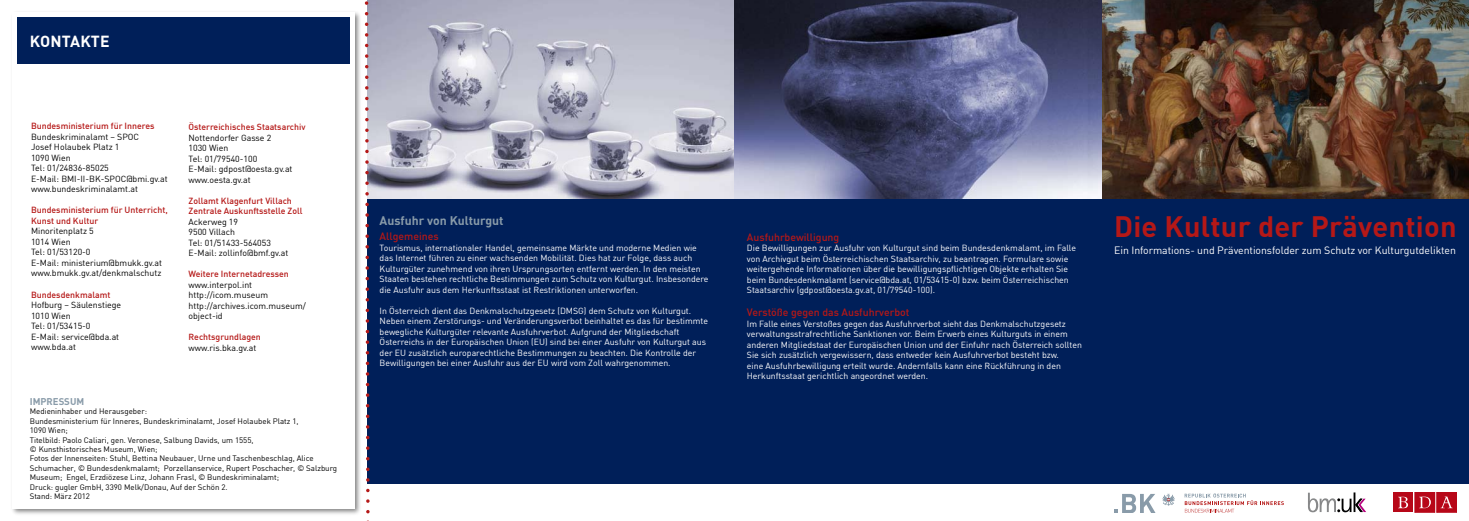
<style>
.page{position:relative;width:1469px;height:521px;background:#fff}
.page>*{position:absolute;margin:0;border:0;box-sizing:border-box;transform-origin:0 0}
.t1{font:700 28.88px "DIN";letter-spacing:.01em;color:#b51817}
.t2{font:700 15.75px "DIN";letter-spacing:.01em;color:#fff}
.t3{font:700 12.25px "DIN";color:#899ba9}
.t4{font:10.5px "DIN";letter-spacing:-.005em;color:#fff}
.t5{font:500 10.5px "DIN";color:#b51817}
.t6{font:700 9.62px "DIN";color:#899ba9}
.t7{font:8.75px/10.5px "DIN";color:#fff}
.t8{font:8.75px/10.5px "DIN";color:#000}
.t9{font:500 8.75px/10.5px "DIN";color:#b51817}
.t10{font:7.88px/9.5px "DIN";color:#000}
</style>
<div class="page">
<div style="left:9px;top:9px;width:354px;height:508px;background:#000;opacity:.5"></div>
<div style="left:12px;top:12px;width:343px;height:496px;background:#fff"></div>
<div style="left:17px;top:17px;width:333px;height:46px;background:#001f59"></div>
<div style="left:367px;top:0;width:1101px;height:484px;background:#001f59"></div>
<svg style="left:1114px;top:493px;width:170px;height:20px"></svg>
<svg style="left:1308px;top:492px;width:58px;height:20px"></svg>
<div style="left:1392px;top:492px;width:20px;height:20px;background:#b70718"></div>
<svg style="left:1398px;top:497px;width:9px;height:11px"></svg>
<div style="left:1436px;top:492px;width:20px;height:20px;background:#b70718"></div>
<div style="left:1436px;top:492px;width:20px;height:20px;border:1px solid #b70718"></div>
<svg style="left:1440px;top:496px;width:12px;height:12px"></svg>
<div style="left:1414px;top:492px;width:20px;height:20px;background:#b70718"></div>
<div style="left:1414px;top:492px;width:20px;height:20px;border:1px solid #b70718"></div>
<svg style="left:1419px;top:496px;width:11px;height:12px"></svg>
<img style="left:371px;top:0;width:1097px;height:198px">
<svg style="left:364px;top:0;width:7px;height:521px"></svg>
<h2 class="t2" style="left:30px;top:31px;width:81px">KONTAKTE</h2>
<p class="t9" style="left:31px;top:121px;width:125px">Bundesministerium für Inneres</p>
<p class="t8" style="left:31px;top:131px;width:138px">Bundeskriminalamt – SPOC<br>Josef Holaubek Platz 1<br>1090 Wien<br>Tel: 01/24836-85025<br>E-Mail: BMI-II-BK-SPOC@bmi.gv.at www.bundeskriminalamt.at</p>
<p class="t9" style="left:31px;top:205px;width:138px">Bundesministerium für Unterricht,<br>Kunst und Kultur</p>
<p class="t8" style="left:31px;top:226px;width:132px">Minoritenplatz 5<br>1014 Wien<br>Tel: 01/53120-0<br>E-Mail: ministerium@bmukk.gv.at www.bmukk.gv.at/denkmalschutz</p>
<p class="t9" style="left:31px;top:289px;width:81px">Bundesdenkmalamt</p>
<p class="t8" style="left:31px;top:299px;width:92px">Hofburg – Säulenstiege<br>1010 Wien<br>Tel: 01/53415-0<br>E-Mail: service@bda.at www.bda.at</p>
<p class="t9" style="left:189px;top:121px;width:118px">Österreichisches Staatsarchiv</p>
<p class="t8" style="left:189px;top:132px;width:105px">Nottendorfer Gasse 2<br>1030 Wien<br>Tel: 01/79540-100<br>E-Mail: gdpost@oesta.gv.at www.oesta.gv.at</p>
<p class="t9" style="left:189px;top:195px;width:115px">Zollamt Klagenfurt Villach<br>Zentrale Auskunftsstelle Zoll</p>
<p class="t8" style="left:189px;top:216px;width:101px">Ackerweg 19<br>9500 Villach<br>Tel: 01/51433-564053<br>E-Mail: zollinfo@bmf.gv.at</p>
<p class="t9" style="left:189px;top:268px;width:102px">Weitere Internetadressen</p>
<p class="t8" style="left:189px;top:279px;width:119px">www.interpol.int http://icom.museum http://archives.icom.museum/ object-id</p>
<p class="t9" style="left:189px;top:331px;width:74px">Rechtsgrundlagen</p>
<p class="t8" style="left:189px;top:342px;width:69px">www.ris.bka.gv.at</p>
<p class="t6" style="left:30px;top:395px;width:56px">IMPRESSUM</p>
<p class="t10" style="left:30px;top:406px;width:309px">Medieninhaber und Herausgeber:<br>Bundesministerium für Inneres, Bundeskriminalamt, Josef Holaubek Platz 1,<br>1090 Wien;<br>Titelbild: Paolo Caliari, gen. Veronese, Salbung Davids, um 1555,<br>© Kunsthistorisches Museum, Wien;<br>Fotos der Innenseiten: Stuhl, Bettina Neubauer, Urne und Taschenbeschlag, Alice Schumacher, © Bundesdenkmalamt; Porzellanservice, Rupert Poschacher, © Salzburg Museum; Engel, Erzdiözese Linz, Johann Frasl, © Bundeskriminalamt;<br>Druck: gugler GmbH, 3390 Melk/Donau, Auf der Schön 2.<br>Stand: März 2012</p>
<h3 class="t3" style="left:379px;top:212px;width:125px">Ausfuhr von Kulturgut</h3>
<p class="t5" style="left:379px;top:230px;width:61px">Allgemeines</p>
<p class="t7" style="left:379px;top:242px;width:330px">Tourismus, internationaler Handel, gemeinsame Märkte und moderne Medien wie das Internet führen zu einer wachsenden Mobilität. Dies hat zur Folge, dass auch Kulturgüter zunehmend von ihren Ursprungsorten entfernt werden. In den meisten Staaten bestehen rechtliche Bestimmungen zum Schutz von Kulturgut. Insbesondere die Ausfuhr aus dem Herkunftsstaat ist Restriktionen unterworfen.</p>
<p class="t7" style="left:379px;top:305px;width:330px">In Österreich dient das Denkmalschutzgesetz (DMSG) dem Schutz von Kulturgut.<br>Neben einem Zerstörungs- und Veränderungsverbot beinhaltet es das für bestimmte bewegliche Kulturgüter relevante Ausfuhrverbot. Aufgrund der Mitgliedschaft Österreichs in der Europäischen Union (EU) sind bei einer Ausfuhr von Kulturgut aus der EU zusätzlich europarechtliche Bestimmungen zu beachten. Die Kontrolle der Bewilligungen bei einer Ausfuhr aus der EU wird vom Zoll wahrgenommen.</p>
<p class="t5" style="left:747px;top:230px;width:94px">Ausfuhrbewilligung</p>
<p class="t7" style="left:747px;top:243px;width:330px">Die Bewilligungen zur Ausfuhr von Kulturgut sind beim Bundesdenkmalamt, im Falle von Archivgut beim Österreichischen Staatsarchiv, zu beantragen. Formulare sowie weitergehende Informationen über die bewilligungspflichtigen Objekte erhalten Sie beim Bundesdenkmalamt (service@bda.at, 01/53415-0) bzw. beim Österreichischen Staatsarchiv (gdpost@oesta.gv.at, 01/79540-100).</p>
<p class="t5" style="left:747px;top:306px;width:164px">Verstöße gegen das Ausfuhrverbot</p>
<p class="t7" style="left:747px;top:318px;width:336px">Im Falle eines Verstoßes gegen das Ausfuhrverbot sieht das Denkmalschutzgesetz verwaltungsstrafrechtliche Sanktionen vor. Beim Erwerb eines Kulturguts in einem anderen Mitgliedstaat der Europäischen Union und der Einfuhr nach Österreich sollten Sie sich zusätzlich vergewissern, dass entweder kein Ausfuhrverbot besteht bzw.<br>eine Ausfuhrbewilligung erteilt wurde. Andernfalls kann eine Rückführung in den Herkunftsstaat gerichtlich angeordnet werden.</p>
<h1 class="t1" style="left:1114px;top:208px;width:344px">Die Kultur der Prävention</h1>
<p class="t4" style="left:1114px;top:243px;width:343px">Ein Informations- und Präventionsfolder zum Schutz vor Kulturgutdelikten</p>
</div>
